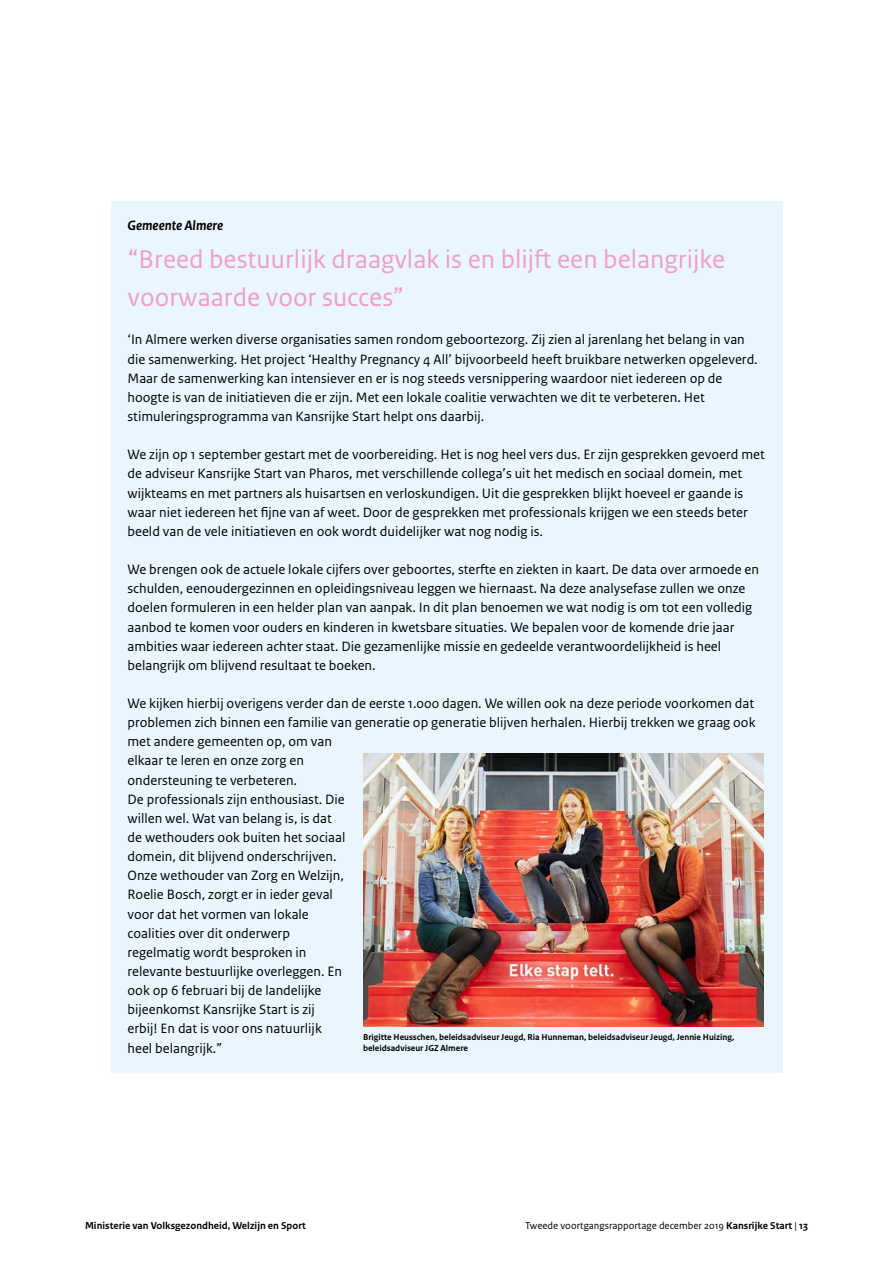
<style>
.page{position:relative;width:893px;height:1263px;background:#fff}
.page>*{position:absolute;margin:0;border:0;box-sizing:border-box;transform-origin:0 0}
.vws_19_-_Kader_subko{font:27px/38.2px "Rijksoverheid Sans Text";color:#f19ec4}
.vws_19_-_Kader_plat{font:14.25px/19.2px "Rijksoverheid Sans Text";color:#000}
.vws_18_-_Kader_kop{font:italic 700 14.25px "Rijksoverheid Sans Text";color:#000}
.t1{font:10.5px "Rijksoverheid Sans Text";color:#000}
.t2{font:700 10.5px "Rijksoverheid Sans Text";color:#000}
.onderschrijft_klein{font:700 9px/10.8px "Rijksoverheid Sans Text";color:#000}
.s1{font-weight:700}
</style>
<div class="page">
<div style="left:111px;top:201px;width:671px;height:48px;background:#e9f6fd"></div>
<div style="left:111px;top:229px;width:671px;height:99px;background:#e9f6fd"></div>
<div style="left:111px;top:316px;width:671px;height:125px;background:#e9f6fd"></div>
<div style="left:111px;top:431px;width:671px;height:124px;background:#e9f6fd"></div>
<div style="left:111px;top:545px;width:671px;height:144px;background:#e9f6fd"></div>
<div style="left:111px;top:679px;width:671px;height:125px;background:#e9f6fd"></div>
<div style="left:111px;top:775px;width:671px;height:297px;background:#e9f6fd"></div>
<img style="left:363px;top:754px;width:401px;height:273px">
<p class="vws_18_-_Kader_kop" style="left:128px;top:217px;width:97px">Gemeente Almere</p>
<p class="vws_19_-_Kader_subko" style="left:128px;top:240px;width:599px">“Breed bestuurlijk draagvlak is en blijft een belangrijke voorwaarde voor succes”</p>
<p class="vws_19_-_Kader_plat" style="left:128px;top:330px;width:632px">‘In Almere werken diverse organisaties samen rondom geboortezorg. Zij zien al jarenlang het belang in van die samenwerking. Het project ‘Healthy Pregnancy 4 All’ bijvoorbeeld heeft bruikbare netwerken opgeleverd.<br>Maar de samenwerking kan intensiever en er is nog steeds versnippering waardoor niet iedereen op de hoogte is van de initiatieven die er zijn. Met een lokale coalitie verwachten we dit te verbeteren. Het stimuleringsprogramma van Kansrijke Start helpt ons daarbij.</p>
<p class="vws_19_-_Kader_plat" style="left:128px;top:445px;width:639px">We zijn op 1 september gestart met de voorbereiding. Het is nog heel vers dus. Er zijn gesprekken gevoerd met de adviseur Kansrijke Start van Pharos, met verschillende collega’s uit het medisch en sociaal domein, met wijkteams en met partners als huisartsen en verloskundigen. Uit die gesprekken blijkt hoeveel er gaande is waar niet iedereen het fijne van af weet. Door de gesprekken met professionals krijgen we een steeds beter beeld van de vele initiatieven en ook wordt duidelijker wat nog nodig is.</p>
<p class="vws_19_-_Kader_plat" style="left:128px;top:560px;width:633px">We brengen ook de actuele lokale cijfers over geboortes, sterfte en ziekten in kaart. De data over armoede en schulden, eenoudergezinnen en opleidingsniveau leggen we hiernaast. Na deze analysefase zullen we onze doelen formuleren in een helder plan van aanpak. In dit plan benoemen we wat nodig is om tot een volledig aanbod te komen voor ouders en kinderen in kwetsbare situaties. We bepalen voor de komende drie jaar ambities waar iedereen achter staat. Die gezamenlijke missie en gedeelde verantwoordelijkheid is heel belangrijk om blijvend resultaat te boeken.</p>
<p class="vws_19_-_Kader_plat" style="left:128px;top:694px;width:629px">We kijken hierbij overigens verder dan de eerste 1.000 dagen. We willen ook na deze periode voorkomen dat problemen zich binnen een familie van generatie op generatie blijven herhalen. Hierbij trekken we graag ook met andere gemeenten op, om van<br>elkaar te leren en onze zorg en<br>ondersteuning te verbeteren.</p>
<p class="vws_19_-_Kader_plat" style="left:128px;top:790px;width:219px">De professionals zijn enthousiast. Die willen wel. Wat van belang is, is dat de wethouders ook buiten het sociaal domein, dit blijvend onderschrijven.<br>Onze wethouder van Zorg en Welzijn, Roelie Bosch, zorgt er in ieder geval voor dat het vormen van lokale coalities over dit onderwerp regelmatig wordt besproken in relevante bestuurlijke overleggen. En ook op 6 februari bij de landelijke bijeenkomst Kansrijke Start is zij erbij! En dat is voor ons natuurlijk heel belangrijk.”</p>
<p class="onderschrijft_klein" style="left:363px;top:1032px;width:373px">Brigitte Heusschen, beleidsadviseur Jeugd, Ria Hunneman, beleidsadviseur Jeugd, Jennie Huizing, beleidsadviseur JGZ Almere</p>
<p class="t2" style="left:85px;top:1219px;width:222px">Ministerie van Volksgezondheid, Welzijn en Sport</p>
<p class="t1" style="left:525px;top:1219px;width:284px">Tweede voortgangsrapportage december 2019 <span class="s1">Kansrijke Start</span> | <span class="s1">13</span></p>
</div>
